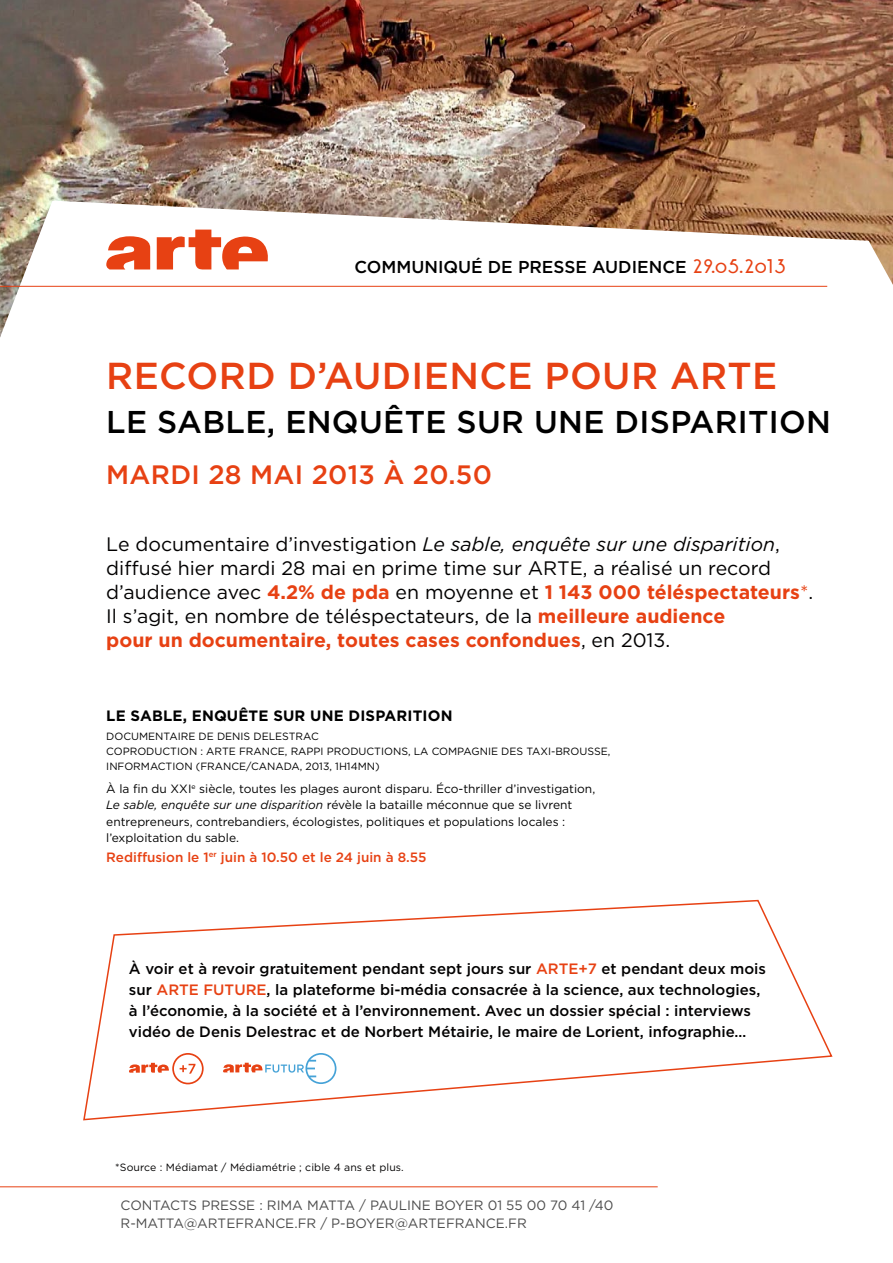
<style>
.page{position:relative;width:893px;height:1263px;background:#fff}
.page>*{position:absolute;margin:0;border:0;box-sizing:border-box;transform-origin:0 0}
.Titre_2{font:500 37.5px "Gotham";letter-spacing:.01em;color:#e74113}
.Titre_2-2{font:500 31.5px "Gotham";letter-spacing:.01em;color:#000}
.Titre_2-3{font:500 26.55px "Gotham";letter-spacing:.01em;color:#e74113}
.Titre_2-4{font:19.5px/24px "Gotham";color:#020000}
.Titre_2-5{font:700 19.5px/24px "Gotham";color:#e74113}
.texte_courant{font:500 17.25px "Gotham";color:#000}
.Titre_2-6{font:500 15px/21px "Gotham";color:#020000}
.Titre_2-7{font:700 15px "Gotham";letter-spacing:.01em;color:#000}
.t1{font:13.5px "Gotham";color:#4c4c4c}
.t2{font:500 13.5px "Gotham";color:#e74113}
.t3{font:12px/16.5px "Gotham";color:#000}
.t4{font:10.5px/15px "Gotham";color:#000}
.t5{font:10.5px "Gotham";letter-spacing:.01em;color:#020000}
.s1{font-family:"Oksana 2010 bold";font-weight:400;font-size:18.45px;color:#e74113}
.s2{font-style:italic}
.s3{font-weight:700;color:#e74113}
.s4{color:#e74113}
.s5{font-weight:400;color:#020000}
.s6{color:#000}
</style>
<div class="page">
<img style="left:0;top:0;width:893px;height:201px">
<svg style="left:0;top:201px;width:893px;height:136px"></svg>
<hr style="left:0;top:286px;width:827px;height:1px;background:#e74113">
<svg style="left:106px;top:230px;width:166px;height:40px"></svg>
<hr style="left:0;top:1186px;width:658px;height:1px;background:#e74113">
<svg style="left:83px;top:899px;width:750px;height:222px"></svg>
<svg style="left:129px;top:1053px;width:75px;height:31px"></svg>
<svg style="left:223px;top:1053px;width:113px;height:31px"></svg>
<p class="texte_courant" style="left:354px;top:256px;width:433px">COMMUNIQUÉ DE PRESSE AUDIENCE <span class="s1">29.05.2013</span></p>
<p class="Titre_2" style="left:106px;top:351px;width:672px">RECORD D’AUDIENCE POUR ARTE</p>
<p class="Titre_2-2" style="left:106px;top:401px;width:726px">LE SABLE, ENQUÊTE SUR UNE DISPARITION</p>
<p class="Titre_2-3" style="left:106px;top:457px;width:387px">MARDI 28 MAI 2013 À 20.50</p>
<p class="Titre_2-4" style="left:106px;top:532px;width:708px">Le documentaire d’investigation <span class="s2">Le sable, enquête sur une disparition</span>, diffusé hier mardi 28 mai en prime time sur ARTE, a réalisé un record d’audience avec <span class="s3">4.2% de pda</span> en moyenne et <span class="s3">1 143 000 téléspectateurs</span><span class="s4">*</span>.</p>
<p class="Titre_2-5" style="left:106px;top:604px;width:621px"><span class="s5">Il s’agit, en nombre de téléspectateurs, de la</span> meilleure audience pour un documentaire, toutes cases confondues<span class="s5">, en 2013.</span></p>
<p class="Titre_2-7" style="left:106px;top:706px;width:348px">LE SABLE, ENQUÊTE SUR UNE DISPARITION</p>
<p class="t4" style="left:106px;top:729px;width:214px">DOCUMENTAIRE DE DENIS DELESTRAC</p>
<p class="t4" style="left:106px;top:744px;width:506px">COPRODUCTION : ARTE FRANCE, RAPPI PRODUCTIONS, LA COMPAGNIE DES TAXI-BROUSSE,<br>INFORMACTION (FRANCE/CANADA, 2013, 1H14MN)</p>
<p class="t3" style="left:106px;top:780px;width:490px">À la fin du XXI<sup>e</sup> siècle, toutes les plages auront disparu. Éco-thriller d’investigation, <span class="s2">Le sable, enquête sur une disparition</span> révèle la bataille méconnue que se livrent entrepreneurs, contrebandiers, écologistes, politiques et populations locales : l’exploitation du sable.</p>
<p class="t2" style="left:106px;top:848px;width:322px">Rediffusion le 1<sup>er</sup> juin à 10.50 et le 24 juin à 8.55</p>
<p class="Titre_2-6" style="left:129px;top:958px;width:639px">À voir et à revoir gratuitement pendant sept jours sur <span class="s4">ARTE+7</span> et pendant deux mois sur <span class="s4">ARTE FUTURE</span><span class="s6">,</span> la plateforme bi-média consacrée à la science, aux technologies, à l’économie, à la société et à l’environnement. Avec un dossier spécial : interviews vidéo de Denis Delestrac et de Norbert Métairie, le maire de Lorient, infographie…</p>
<p class="t5" style="left:115px;top:1160px;width:290px">*Source : Médiamat / Médiamétrie ; cible 4 ans et plus.</p>
<p class="t1" style="left:121px;top:1196px;width:494px">CONTACTS PRESSE : RIMA MATTA / PAULINE BOYER 01 55 00 70 41 /40</p>
<p class="t1" style="left:121px;top:1214px;width:408px">R-MATTA@ARTEFRANCE.FR / P-BOYER@ARTEFRANCE.FR</p>
</div>
